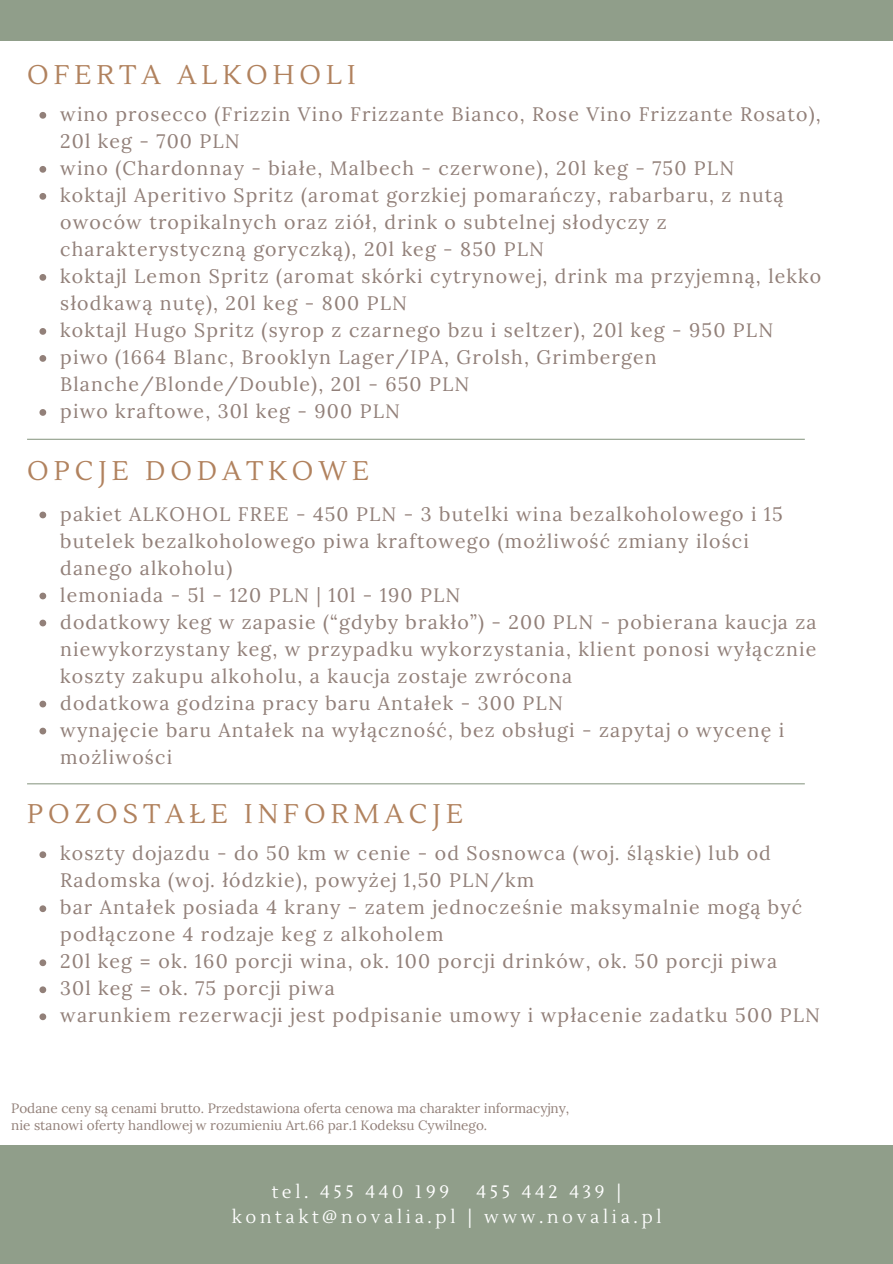
<style>
.page{position:relative;width:893px;height:1264px;background:#fff}
.page>*{position:absolute;margin:0;border:0;box-sizing:border-box;transform-origin:0 0}
.t1{font:27px "Lustria";letter-spacing:.185em;color:#b1825e}
.t2{font:19.5px/27px "Lora";letter-spacing:.06em;color:#928079}
.t3{font:18px/24.8px "Lustria";letter-spacing:.205em;color:#fff}
.t4{font:13.5px "Lora";color:#928079}
</style>
<div class="page">
<div style="left:0;top:0;width:892px;height:40px;background:#909e8a"></div>
<div style="left:0;top:1145px;width:892px;height:118px;background:#909e8a"></div>
<hr style="left:27px;top:439px;width:777px;height:1px;background:#909e8a">
<svg style="left:39px;top:112px;width:7px;height:7px"></svg>
<svg style="left:39px;top:166px;width:7px;height:7px"></svg>
<svg style="left:39px;top:193px;width:7px;height:7px"></svg>
<svg style="left:39px;top:274px;width:7px;height:7px"></svg>
<svg style="left:39px;top:328px;width:7px;height:7px"></svg>
<svg style="left:39px;top:355px;width:7px;height:7px"></svg>
<svg style="left:39px;top:409px;width:7px;height:7px"></svg>
<svg style="left:39px;top:511px;width:7px;height:7px"></svg>
<svg style="left:39px;top:592px;width:7px;height:7px"></svg>
<svg style="left:39px;top:619px;width:7px;height:7px"></svg>
<svg style="left:39px;top:700px;width:7px;height:7px"></svg>
<svg style="left:39px;top:727px;width:7px;height:7px"></svg>
<svg style="left:39px;top:851px;width:7px;height:7px"></svg>
<svg style="left:39px;top:905px;width:7px;height:7px"></svg>
<svg style="left:39px;top:959px;width:7px;height:7px"></svg>
<svg style="left:39px;top:986px;width:7px;height:7px"></svg>
<svg style="left:39px;top:1013px;width:7px;height:7px"></svg>
<hr style="left:27px;top:783px;width:777px;height:1px;background:#909e8a">
<p class="t1" style="left:27px;top:58px;width:330px">OFERTA ALKOHOLI</p>
<p class="t2" style="left:60px;top:100px;width:762px">wino prosecco (Frizzin Vino Frizzante Bianco, Rose Vino Frizzante Rosato),<br>20l keg - 700 PLN</p>
<p class="t2" style="left:60px;top:154px;width:675px">wino (Chardonnay - białe, Malbech - czerwone), 20l keg - 750 PLN</p>
<p class="t2" style="left:60px;top:181px;width:724px">koktajl Aperitivo Spritz (aromat gorzkiej pomarańczy, rabarbaru, z nutą owoców tropikalnych oraz ziół, drink o subtelnej słodyczy z charakterystyczną goryczką), 20l keg - 850 PLN</p>
<p class="t2" style="left:60px;top:262px;width:762px">koktajl Lemon Spritz (aromat skórki cytrynowej, drink ma przyjemną, lekko słodkawą nutę), 20l keg - 800 PLN</p>
<p class="t2" style="left:60px;top:316px;width:714px">koktajl Hugo Spritz (syrop z czarnego bzu i seltzer), 20l keg - 950 PLN</p>
<p class="t2" style="left:60px;top:343px;width:598px">piwo (1664 Blanc, Brooklyn Lager/IPA, Grolsh, Grimbergen<br>Blanche/Blonde/Double), 20l - 650 PLN</p>
<h1 class="t2" style="left:60px;top:397px;width:341px">piwo kraftowe, 30l keg - 900 PLN</h1>
<p class="t1" style="left:27px;top:454px;width:343px">OPCJE DODATKOWE</p>
<p class="t2" style="left:60px;top:500px;width:724px">pakiet ALKOHOL FREE - 450 PLN - 3 butelki wina bezalkoholowego i 15 butelek bezalkoholowego piwa kraftowego (możliwość zmiany ilości danego alkoholu)</p>
<p class="t2" style="left:60px;top:581px;width:401px">lemoniada - 5l - 120 PLN | 10l - 190 PLN</p>
<p class="t2" style="left:60px;top:608px;width:757px;text-align:justify">dodatkowy keg w zapasie (“gdyby brakło”) - 200 PLN - pobierana kaucja za niewykorzystany keg, w przypadku wykorzystania, klient ponosi wyłącznie koszty zakupu alkoholu, a kaucja zostaje zwrócona</p>
<h1 class="t2" style="left:60px;top:689px;width:504px">dodatkowa godzina pracy baru Antałek - 300 PLN</h1>
<p class="t2" style="left:60px;top:716px;width:725px">wynajęcie baru Antałek na wyłączność, bez obsługi - zapytaj o wycenę i możliwości</p>
<p class="t1" style="left:27px;top:797px;width:437px">POZOSTAŁE INFORMACJE</p>
<p class="t2" style="left:60px;top:839px;width:712px">koszty dojazdu - do 50 km w cenie - od Sosnowca (woj. śląskie) lub od<br>Radomska (woj. łódzkie), powyżej 1,50 PLN/km</p>
<p class="t2" style="left:60px;top:893px;width:743px">bar Antałek posiada 4 krany - zatem jednocześnie maksymalnie mogą być podłączone 4 rodzaje keg z alkoholem</p>
<p class="t2" style="left:60px;top:947px;width:718px">20l keg = ok. 160 porcji wina, ok. 100 porcji drinków, ok. 50 porcji piwa</p>
<p class="t2" style="left:60px;top:974px;width:276px">30l keg = ok. 75 porcji piwa</p>
<p class="t2" style="left:60px;top:1001px;width:761px">warunkiem rezerwacji jest podpisanie umowy i wpłacenie zadatku 500 PLN</p>
<p class="t4" style="left:11px;top:1099px;width:559px">Podane ceny są cenami brutto. Przedstawiona oferta cenowa ma charakter informacyjny,</p>
<h2 class="t4" style="left:11px;top:1116px;width:477px">nie stanowi oferty handlowej w rozumieniu Art.66 par.1 Kodeksu Cywilnego.</h2>
<h1 class="t3" style="left:232px;top:1179px;width:431px;text-indent:244px">455 442 439 | kontakt@novalia.pl | www.novalia.pl</h1>
<h1 class="t3" style="left:272px;top:1179px;width:179px">tel. 455 440 199</h1>
</div>
